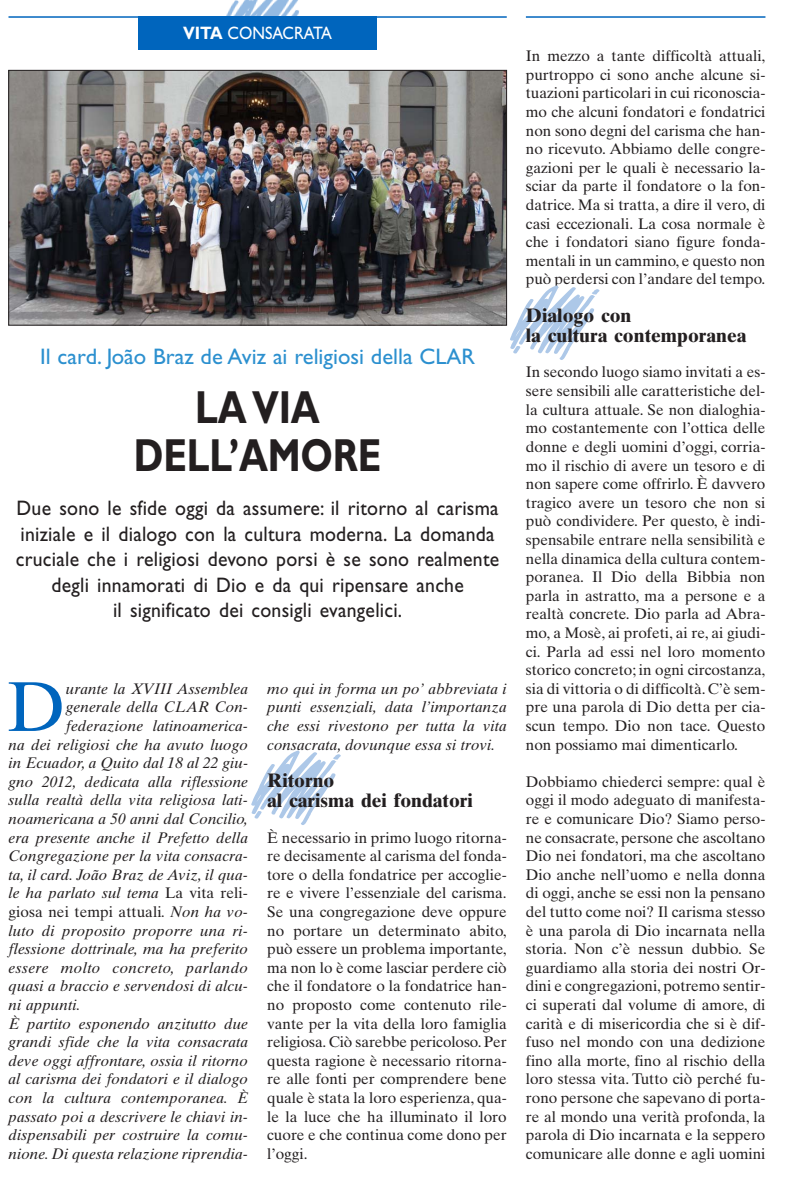
<style>
.page{position:relative;width:808px;height:1178px;background:#fff}
.page>*{position:absolute;margin:0;border:0;box-sizing:border-box;transform-origin:0 0}
.t1{font:70.5px "Times Ten";color:#0065bd}
.t2{font:700 46.5px/48px "Gill Sans";letter-spacing:-.005em;color:#231f20;text-align:center;scale:.8 1}
.t3{font:22.5px "Gill Sans";color:#2c90cf}
.t4{font:21px/25.5px "Gill Sans";letter-spacing:.01em;color:#231f20;text-align:center;scale:.94 1}
.t5{font:700 19.5px/19.5px "Times Ten";color:#231f20}
.t6{font:18px "Gill Sans";color:#fff;scale:.9 1}
.t7{font:15.3px/18.6px "Times Ten";color:#231f20;text-align:justify}
.t8{font:italic 15.3px/18.6px "Times Ten";letter-spacing:.005em;color:#231f20;text-align:justify}
.t9{font:italic 15.3px "Times Ten";letter-spacing:.025em;color:#231f20}
.s1{font-weight:700}
.s2{font-style:normal}
.s3{font-style:italic}
</style>
<div class="page">
<hr style="left:9px;top:16px;width:498px;height:2px;background:#0065bd">
<img style="left:226px;top:0;width:73px;height:16px">
<div style="left:138px;top:16px;width:239px;height:34px;background:#0065bd"></div>
<img style="left:11px;top:72px;width:494px;height:251px">
<div style="left:9px;top:70px;width:498px;height:255px;border:1px solid #231f20"></div>
<hr style="left:526px;top:16px;width:239px;height:2px;background:#0065bd">
<p class="t6" style="left:183px;top:27px;width:167px"><span class="s1">VITA</span> CONSACRATA</p>
<h3 class="t3" style="left:40px;top:349px;width:436px">Il card. João Braz de Aviz ai religiosi della CLAR</h3>
<h2 class="t2" style="left:134px;top:388px;width:311px">LA VIA<br>DELL’AMORE</h2>
<p class="t4" style="left:16px;top:498px;width:516px">Due sono le sfide oggi da assumere: il ritorno al carisma iniziale e il dialogo con la cultura moderna. La domanda cruciale che i religiosi devono porsi è se sono realmente degli innamorati di Dio e da qui ripensare anche<br>il significato dei consigli evangelici.</p>
<h1 class="t1" style="left:7px;top:680px;width:60px">D</h1>
<p class="t8" style="left:66px;top:681px;width:184px">urante la XVIII Assemblea</p>
<p class="t8" style="left:66px;top:699px;width:184px">generale della CLAR Con-</p>
<p class="t8" style="left:66px;top:718px;width:184px">federazione latinoamerica-</p>
<p class="t8" style="left:9px;top:736px;width:241px">na dei religiosi che ha avuto luogo</p>
<p class="t8" style="left:9px;top:755px;width:241px">in Ecuador, a Quito dal 18 al 22 giu-</p>
<p class="t8" style="left:9px;top:774px;width:241px">gno 2012, dedicata alla riflessione</p>
<p class="t8" style="left:9px;top:792px;width:241px">sulla realtà della vita religiosa lati-</p>
<p class="t8" style="left:9px;top:811px;width:241px">noamericana a 50 anni dal Concilio,</p>
<p class="t8" style="left:9px;top:829px;width:241px">era presente anche il Prefetto della</p>
<p class="t8" style="left:9px;top:848px;width:241px">Congregazione per la vita consacra-</p>
<p class="t8" style="left:9px;top:867px;width:241px">ta, il card. João Braz de Aviz, il qua-</p>
<p class="t8" style="left:9px;top:885px;width:241px">le ha parlato sul tema <span class="s2">La vita reli-</span></p>
<p class="t7" style="left:9px;top:904px;width:241px">giosa nei tempi attuali<span class="s3">. Non ha vo-</span></p>
<p class="t8" style="left:9px;top:922px;width:241px">luto di proposito proporre una ri-</p>
<p class="t8" style="left:9px;top:941px;width:241px">flessione dottrinale, ma ha preferito</p>
<p class="t9" style="left:9px;top:962px;width:241px">essere molto concreto, parlando</p>
<p class="t8" style="left:9px;top:978px;width:241px">quasi a braccio e servendosi di alcu-</p>
<p class="t8" style="left:9px;top:997px;width:74px">ni appunti.</p>
<p class="t8" style="left:9px;top:1015px;width:241px">È partito esponendo anzitutto due</p>
<p class="t8" style="left:9px;top:1034px;width:241px">grandi sfide che la vita consacrata</p>
<p class="t8" style="left:9px;top:1053px;width:241px">deve oggi affrontare, ossia il ritorno</p>
<p class="t8" style="left:9px;top:1071px;width:241px">al carisma dei fondatori e il dialogo</p>
<p class="t8" style="left:9px;top:1090px;width:241px">con la cultura contemporanea. È</p>
<p class="t8" style="left:9px;top:1108px;width:241px">passato poi a descrivere le chiavi in-</p>
<p class="t8" style="left:9px;top:1127px;width:241px">dispensabili per costruire la comu-</p>
<p class="t8" style="left:9px;top:1146px;width:241px">nione. Di questa relazione riprendia-</p>
<p class="t8" style="left:267px;top:681px;width:241px">mo qui in forma un po’ abbreviata i punti essenziali, data l’importanza che essi rivestono per tutta la vita consacrata, dovunque essa si trovi.</p>
<p class="t5" style="left:267px;top:773px;width:207px">Ritorno<br>al carisma dei fondatori</p>
<p class="t7" style="left:267px;top:829px;width:241px">È necessario in primo luogo ritorna&shy;re decisamente al carisma del fonda&shy;tore o della fondatrice per accoglie&shy;re e vivere l’essenziale del carisma.<br>Se una congregazione deve oppure no portare un determinato abito, può essere un problema importante, ma non lo è come lasciar perdere ciò che il fondatore o la fondatrice han&shy;no proposto come contenuto rile&shy;vante per la vita della loro famiglia religiosa. Ciò sarebbe pericoloso. Per questa ragione è necessario ritorna&shy;re alle fonti per comprendere bene quale è stata la loro esperienza, qua&shy;le la luce che ha illuminato il loro cuore e che continua come dono per l’oggi.</p>
<p class="t7" style="left:526px;top:48px;width:241px">In mezzo a tante difficoltà attuali, purtroppo ci sono anche alcune si&shy;tuazioni particolari in cui riconoscia&shy;mo che alcuni fondatori e fondatrici non sono degni del carisma che han&shy;no ricevuto. Abbiamo delle congre&shy;gazioni per le quali è necessario la&shy;sciar da parte il fondatore o la fon&shy;datrice. Ma si tratta, a dire il vero, di casi eccezionali. La cosa normale è che i fondatori siano figure fonda&shy;mentali in un cammino, e questo non può perdersi con l’andare del tempo.</p>
<p class="t5" style="left:526px;top:308px;width:222px">Dialogo con<br>la cultura contemporanea</p>
<p class="t7" style="left:526px;top:364px;width:241px">In secondo luogo siamo invitati a es&shy;sere sensibili alle caratteristiche del&shy;la cultura attuale. Se non dialoghia&shy;mo costantemente con l’ottica delle donne e degli uomini d’oggi, corria&shy;mo il rischio di avere un tesoro e di non sapere come offrirlo. È davvero tragico avere un tesoro che non si può condividere. Per questo, è indi&shy;spensabile entrare nella sensibilità e nella dinamica della cultura contem&shy;poranea. Il Dio della Bibbia non parla in astratto, ma a persone e a realtà concrete. Dio parla ad Abra&shy;mo, a Mosè, ai profeti, ai re, ai giudi&shy;ci. Parla ad essi nel loro momento storico concreto; in ogni circostanza, sia di vittoria o di difficoltà. C’è sem&shy;pre una parola di Dio detta per cia&shy;scun tempo. Dio non tace. Questo non possiamo mai dimenticarlo.</p>
<p class="t7" style="left:526px;top:774px;width:241px">Dobbiamo chiederci sempre: qual è oggi il modo adeguato di manifesta&shy;re e comunicare Dio? Siamo perso&shy;ne consacrate, persone che ascoltano Dio nei fondatori, ma che ascoltano Dio anche nell’uomo e nella donna di oggi, anche se essi non la pensano del tutto come noi? Il carisma stesso è una parola di Dio incarnata nella storia. Non c’è nessun dubbio. Se guardiamo alla storia dei nostri Or&shy;dini e congregazioni, potremo sentir&shy;ci superati dal volume di amore, di carità e di misericordia che si è dif&shy;fuso nel mondo con una dedizione fino alla morte, fino al rischio della loro stessa vita. Tutto ciò perché fu&shy;rono persone che sapevano di porta&shy;re al mondo una verità profonda, la parola di Dio incarnata e la seppero comunicare alle donne e agli uomini</p>
</div>
